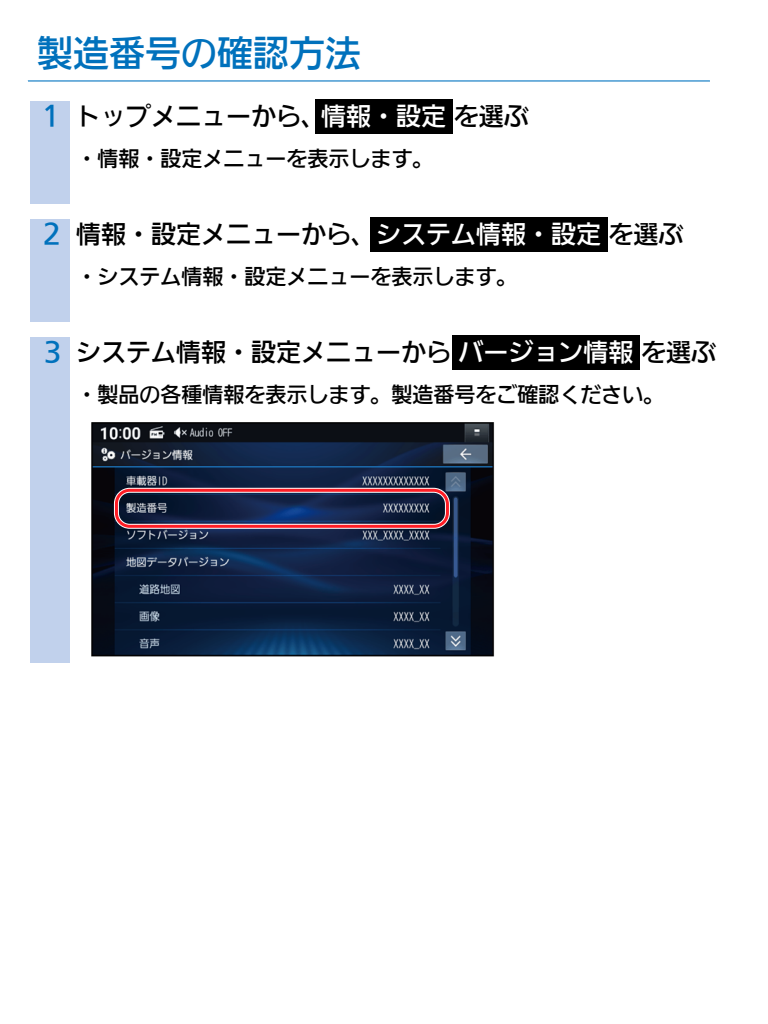
<style>
.page{position:relative;width:768px;height:1024px;background:#fff}
.page>*{position:absolute;margin:0;border:0;box-sizing:border-box;transform-origin:0 0}
.t1{font:36px "PUD Go Dp Mt";color:#0071bc}
.t2{font:25px "PUD Go Dp Mt";color:#000}
.t3{font:21px "PUD Go Dp Mt";color:#000}
.s1{font-size:27px;color:#0071bc}
.s2{color:#fff}
</style>
<div class="page">
<div style="left:452px;top:335px;width:188px;height:35px;background:#000"></div>
<div style="left:370px;top:217px;width:238px;height:35px;background:#000"></div>
<div style="left:315px;top:99px;width:138px;height:35px;background:#000"></div>
<hr style="left:28px;top:80px;width:682px;height:2px;background:#0071bc">
<div style="left:30px;top:101px;width:40px;height:103px;background:#c1d1ec"></div>
<div style="left:30px;top:219px;width:40px;height:103px;background:#c1d1ec"></div>
<div style="left:30px;top:337px;width:40px;height:326px;background:#c1d1ec"></div>
<img style="left:92px;top:423px;width:403px;height:233px">
<div style="left:114px;top:488px;width:336px;height:41px;border:5px solid #fff;border-radius:13px"></div>
<div style="left:115px;top:489px;width:334px;height:39px;border:3px solid #ff1d25;border-radius:13px"></div>
<h1 class="t1" style="left:37px;top:35px;width:326px">製造番号の確認方法</h1>
<p class="t2" style="left:38px;top:104px;width:492px"><span class="s1">１</span>トップメニューから、<span class="s2">情報・設定</span> を選ぶ</p>
<p class="t3" style="left:77px;top:148px;width:358px">・情報・設定メニューを表示します。</p>
<p class="t2" style="left:38px;top:222px;width:647px"><span class="s1">２</span>情報・設定メニューから、<span class="s2">システム情報・設定</span> を選ぶ</p>
<p class="t3" style="left:77px;top:266px;width:442px">・システム情報・設定メニューを表示します。</p>
<p class="t2" style="left:38px;top:340px;width:680px"><span class="s1">３</span>システム情報・設定メニューから <span class="s2">バージョン情報</span> を選ぶ</p>
<p class="t3" style="left:77px;top:384px;width:589px">・製品の各種情報を表示します。製造番号をご確認ください。</p>
</div>
